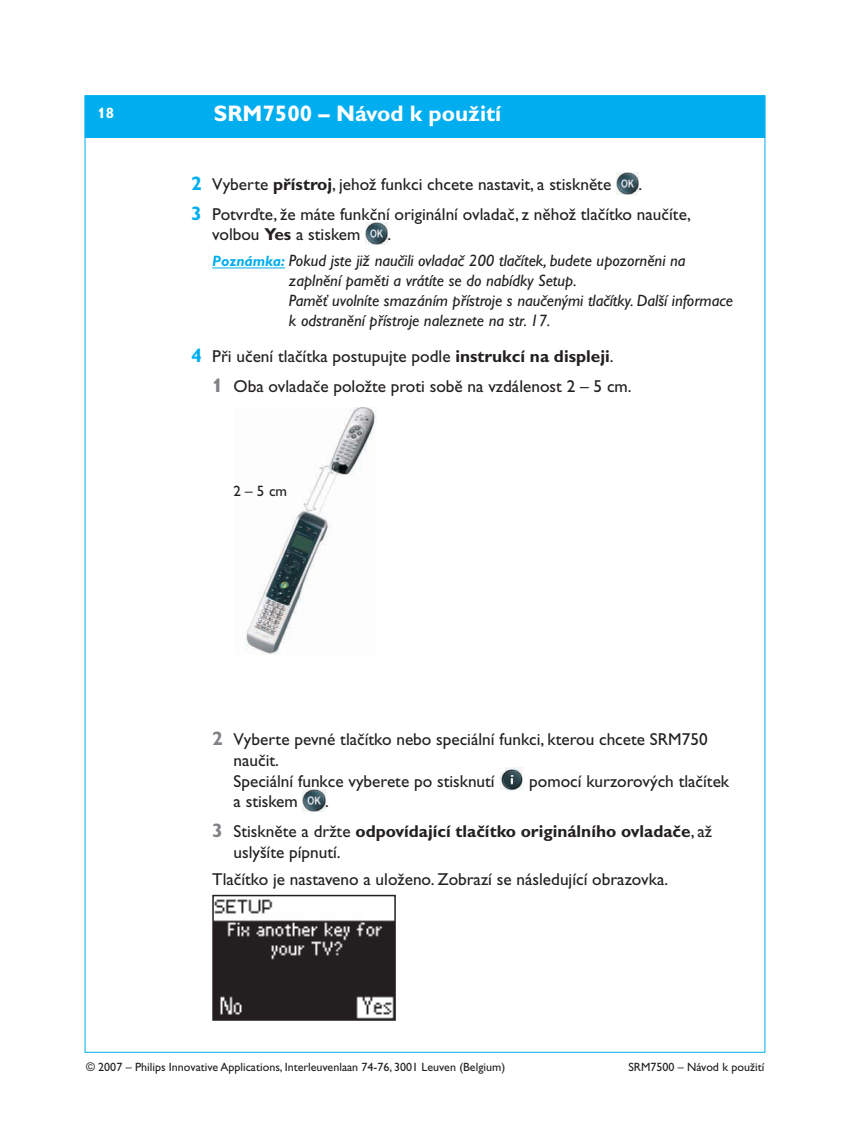
<style>
.page{position:relative;width:850px;height:1148px;background:#fff}
.page>*{position:absolute;margin:0;border:0;box-sizing:border-box;transform-origin:0 0}
.t1{font:700 22.5px "Gill Sans CE";color:#fff}
.t2{font:17.25px/29.8px "Gill Sans CE";color:#231f20}
.t3{font:700 17.25px/29.8px "Gill Sans CE";color:#231f20}
.t4{font:italic 16.5px/19.8px "Gill Sans CE";color:#231f20}
.t5{font:15px "Gill Sans CE";color:#231f20}
.t6{font:700 15px "Gill Alt One";color:#fff}
.t7{font:12px "Gill Sans CE";color:#231f20}
.s1{font-family:"Gill Alt One";font-weight:700;font-size:19.5px;color:#00aeef}
.s2{font-weight:700}
.s3{font-weight:700;font-size:15px;color:#00aeef}
.s4{font-family:"Gill Alt One";font-weight:700;font-size:19.5px;color:#808285}
.s5{font-weight:400}
.s6{font-family:"Gill Alt One";font-size:19.5px;color:#808285}
</style>
<div class="page">
<div style="left:85px;top:96px;width:679px;height:41px;background:#00aeef"></div>
<div style="left:85px;top:95px;width:680px;height:43px;border:2px solid #00aeef"></div>
<hr style="left:212px;top:267px;width:73px;height:1px;background:#00aeef">
<img style="left:616px;top:172px;width:22px;height:22px">
<img style="left:365px;top:223px;width:22px;height:22px">
<img style="left:246px;top:407px;width:130px;height:247px">
<img style="left:499px;top:767px;width:24px;height:24px">
<img style="left:303px;top:789px;width:22px;height:22px">
<img style="left:215px;top:899px;width:178px;height:118px">
<div style="left:212px;top:894px;width:184px;height:126px;border:2px solid #231f20"></div>
<p class="t6" style="left:97px;top:104px;width:17px">18</p>
<h1 class="t1" style="left:214px;top:101px;width:289px">SRM7500 – Návod k použití</h1>
<p class="t2" style="left:191px;top:169px;width:422px"><span class="s1">2</span> Vyberte <span class="s2">přístroj</span>, jehož funkci chcete nastavit, a stiskněte</p>
<p class="t2" style="left:191px;top:169px;width:501px;text-indent:447px">.<br><span class="s1">3</span> Potvrďte, že máte funkční originální ovladač, z něhož tlačítko naučíte,</p>
<p class="t2" style="left:212px;top:219px;width:150px">volbou <span class="s2">Yes</span> a stiskem</p>
<p class="t2" style="left:387px;top:219px;width:4px">.</p>
<p class="t4" style="left:289px;top:251px;width:446px;text-indent:-77px"><span class="s3">Poznámka:</span> Pokud jste již naučili ovladač 200 tlačítek, budete upozorněni na zaplnění paměti a vrátíte se do nabídky Setup.<br>Paměť uvolníte smazáním přístroje s naučenými tlačítky. Další informace k odstranění přístroje naleznete na str. 17.</p>
<p class="t2" style="left:212px;top:341px;width:419px;text-indent:-21px"><span class="s1">4</span> Při učení tlačítka postupujte podle <span class="s2">instrukcí na displeji</span>.<br><span class="s4">1</span> Oba ovladače položte proti sobě na vzdálenost 2 – 5 cm.</p>
<p class="t5" style="left:233px;top:482px;width:55px">2 – 5 cm</p>
<p class="t2" style="left:233px;top:729px;width:475px;line-height:20.7px;text-indent:-21px"><span class="s4">2</span> Vyberte pevné tlačítko nebo speciální funkci, kterou chcete SRM750 naučit.<br>Speciální funkce vyberete po stisknutí</p>
<p class="t2" style="left:529px;top:765px;width:201px">pomocí kurzorových tlačítek</p>
<p class="t2" style="left:233px;top:786px;width:66px">a stiskem</p>
<p class="t3" style="left:212px;top:786px;width:501px;text-indent:113px"><span class="s5">.<br></span><span class="s6">3</span> <span class="s5">Stiskněte a držte</span> odpovídající tlačítko originálního ovladače<span class="s5">, až</span></p>
<p class="t2" style="left:212px;top:838px;width:455px;line-height:27.2px;text-indent:21px">uslyšíte pípnutí.<br>Tlačítko je nastaveno a uloženo. Zobrazí se následující obrazovka.</p>
<p class="t7" style="left:86px;top:1059px;width:420px">© 2007 – Philips Innovative Applications, Interleuvenlaan 74-76, 3001 Leuven (Belgium)</p>
<p class="t7" style="left:628px;top:1059px;width:137px">SRM7500 – Návod k použití</p>
</div>
